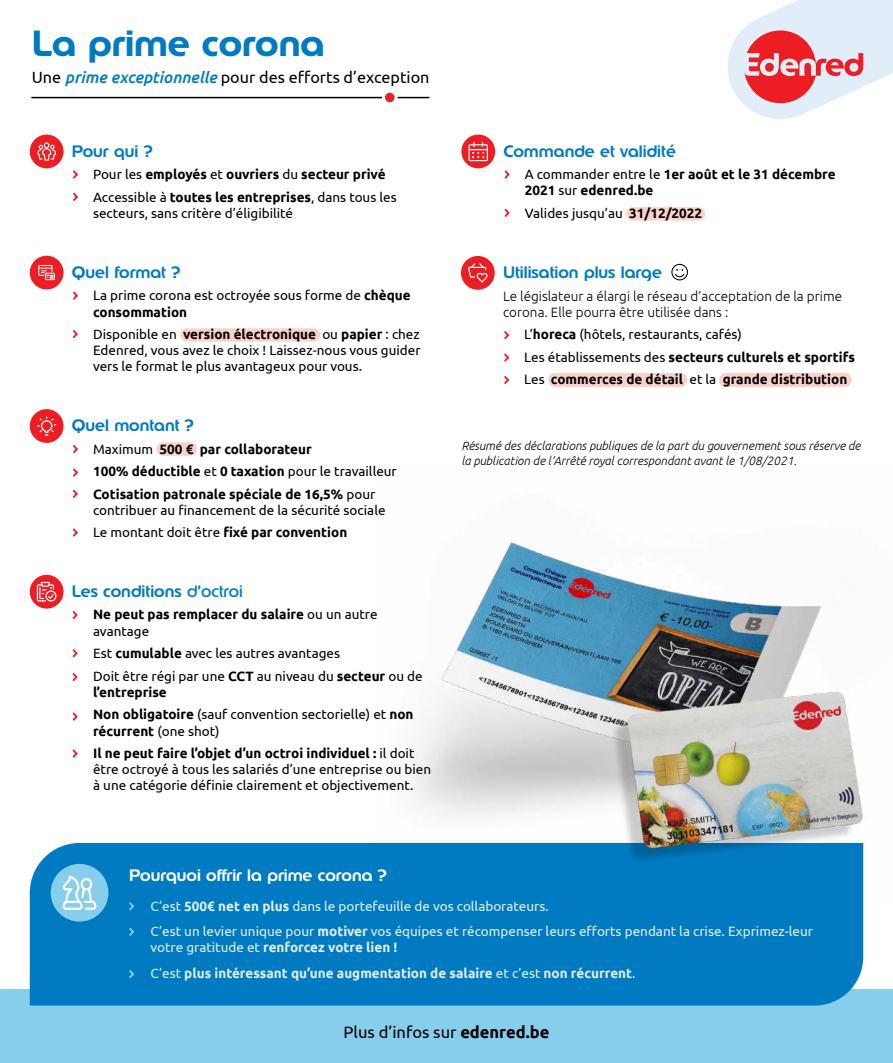
<style>
.page{position:relative;width:893px;height:1063px;background:#fff}
.page>*{position:absolute;margin:0;border:0;box-sizing:border-box;transform-origin:0 0}
.t1{font:700 36px "Edenred";color:#007bc2}
.t2{font:16.5px "Ubuntu";color:#000}
.t3{font:500 16.35px "Edenred";color:#007bc2}
.t4{font:500 16.35px "Edenred";color:#fff}
.t5{font:16.2px "Ubuntu";color:#000}
.t6{font:700 13.5px/22.5px "Ubuntu";color:#000}
.t7{font:13.5px/16.2px "Ubuntu";color:#000}
.t8{font:13.5px/25.5px "Ubuntu";color:#e1eef9}
.t9{font:700 13.5px/25.5px "Ubuntu";color:#e1eef9}
.t10{font:300 13.5px/16.2px "Ubuntu";color:#000}
.t11{font:italic 300 12px/14.4px "Ubuntu";color:#000}
.s1{font-weight:500;font-style:italic;color:#007bc2}
.s2{font-weight:400}
.s3{font-weight:700}
</style>
<div class="page">
<div style="left:180px;top:328px;width:140px;height:14px;background:#fcd1ca;border-radius:7px"></div>
<div style="left:626px;top:207px;width:79px;height:14px;background:#fcd1ca;border-radius:7px"></div>
<div style="left:548px;top:373px;width:139px;height:14px;background:#fcd1ca;border-radius:7px"></div>
<div style="left:719px;top:373px;width:133px;height:14px;background:#fcd1ca;border-radius:7px"></div>
<div style="left:156px;top:442px;width:41px;height:14px;background:#fcd1ca;border-radius:7px"></div>
<svg style="left:73px;top:528px;width:5px;height:9px"></svg>
<div style="left:30px;top:409px;width:34px;height:34px;background:#ed1d24;border-radius:50%"></div>
<svg style="left:73px;top:445px;width:5px;height:8px"></svg>
<svg style="left:73px;top:468px;width:5px;height:9px"></svg>
<svg style="left:38px;top:417px;width:18px;height:19px"></svg>
<svg style="left:73px;top:490px;width:5px;height:8px"></svg>
<div style="left:0;top:990px;width:893px;height:73px;background:#87cdec"></div>
<hr style="left:32px;top:97px;width:397px;height:1px;background:#000">
<div style="left:383px;top:91px;width:13px;height:13px;background:#ed1d24;border-radius:50%"></div>
<div style="left:382px;top:90px;width:16px;height:15px;border:3px solid #fff;border-radius:50%"></div>
<div style="left:30px;top:135px;width:34px;height:33px;background:#ed1d24;border-radius:50%"></div>
<svg style="left:73px;top:170px;width:5px;height:9px"></svg>
<svg style="left:73px;top:193px;width:5px;height:8px"></svg>
<svg style="left:37px;top:142px;width:19px;height:19px"></svg>
<div style="left:461px;top:135px;width:34px;height:33px;background:#ed1d24;border-radius:50%"></div>
<svg style="left:505px;top:170px;width:4px;height:9px"></svg>
<svg style="left:505px;top:209px;width:4px;height:8px"></svg>
<div style="left:469px;top:144px;width:19px;height:17px;border:1px solid #fff"></div>
<svg style="left:469px;top:142px;width:18px;height:17px"></svg>
<div style="left:30px;top:575px;width:34px;height:34px;background:#ed1d24;border-radius:50%"></div>
<svg style="left:73px;top:649px;width:4px;height:8px"></svg>
<svg style="left:73px;top:673px;width:4px;height:8px"></svg>
<div style="left:45px;top:590px;width:11px;height:12px;border:1px solid #fff;border-radius:50%"></div>
<svg style="left:37px;top:582px;width:18px;height:20px"></svg>
<svg style="left:73px;top:611px;width:4px;height:8px"></svg>
<svg style="left:73px;top:712px;width:4px;height:9px"></svg>
<svg style="left:73px;top:749px;width:4px;height:9px"></svg>
<div style="left:461px;top:256px;width:34px;height:34px;background:#ed1d24;border-radius:50%"></div>
<svg style="left:504px;top:353px;width:5px;height:9px"></svg>
<svg style="left:504px;top:376px;width:5px;height:8px"></svg>
<svg style="left:468px;top:263px;width:20px;height:20px"></svg>
<svg style="left:504px;top:331px;width:5px;height:8px"></svg>
<div style="left:30px;top:256px;width:34px;height:34px;background:#ed1d24;border-radius:50%"></div>
<svg style="left:73px;top:292px;width:5px;height:8px"></svg>
<div style="left:45px;top:273px;width:10px;height:7px;border:1px solid #fff"></div>
<svg style="left:38px;top:265px;width:16px;height:14px"></svg>
<svg style="left:73px;top:330px;width:5px;height:8px"></svg>
<svg style="left:727px;top:0;width:166px;height:119px"></svg>
<div style="left:30px;top:843px;width:833px;height:163px;background:#007bc2"></div>
<div style="left:51px;top:864px;width:57px;height:58px;background:#87cdec;border-radius:50%"></div>
<svg style="left:129px;top:928px;width:5px;height:8px"></svg>
<svg style="left:129px;top:902px;width:5px;height:8px"></svg>
<svg style="left:63px;top:876px;width:33px;height:34px"></svg>
<svg style="left:129px;top:970px;width:5px;height:8px"></svg>
<img style="left:372px;top:540px;width:492px;height:363px">
<div style="left:671px;top:264px;width:17px;height:16px;border:1px solid #000;border-radius:50%"></div>
<svg style="left:674px;top:269px;width:11px;height:8px"></svg>
<h1 class="t1" style="left:32px;top:19px;width:294px">La prime corona</h1>
<p class="t5" style="left:32px;top:67px;width:399px">Une <span class="s1">prime exceptionnelle</span> pour des efforts d’exception</p>
<p class="t3" style="left:72px;top:140px;width:82px">Pour qui ?</p>
<p class="t6" style="left:93px;top:163px;width:305px"><span class="s2">Pour les</span> employés <span class="s2">et</span> ouvriers <span class="s2">du</span> secteur privé<br><span class="s2">Accessible à</span> toutes les entreprises<span class="s2">, dans tous les</span></p>
<p class="t7" style="left:93px;top:205px;width:201px">secteurs, sans critère d’éligibilité</p>
<p class="t3" style="left:72px;top:261px;width:110px">Quel format ?</p>
<p class="t7" style="left:93px;top:287px;width:319px">La prime corona est octroyée sous forme de <span class="s3">chèque consommation</span></p>
<p class="t7" style="left:93px;top:326px;width:329px;text-align:justify">Disponible en <span class="s3">version électronique</span> ou <span class="s3">papier</span> : chez Edenred, vous avez le choix ! Laissez-nous vous guider vers le format le plus avantageux pour vous.</p>
<p class="t3" style="left:72px;top:414px;width:123px">Quel montant ?</p>
<p class="t6" style="left:93px;top:437px;width:305px"><span class="s2">Maximum</span> 500 € par collaborateur<br>100% déductible <span class="s2">et</span> 0 taxation <span class="s2">pour le travailleur<br></span>Cotisation patronale spéciale de 16,5% <span class="s2">pour</span></p>
<p class="t7" style="left:93px;top:498px;width:294px;line-height:22.5px">contribuer au financement de la sécurité sociale<br>Le montant doit être <span class="s3">fixé par convention</span></p>
<p class="t3" style="left:72px;top:580px;width:173px">Les conditions <span class="s2">d’octroi</span></p>
<p class="t6" style="left:93px;top:606px;width:286px;line-height:16.2px">Ne peut pas remplacer du salaire <span class="s2">ou un autre avantage</span></p>
<p class="t7" style="left:93px;top:642px;width:331px;line-height:22.5px">Est <span class="s3">cumulable</span> avec les autres avantages<br>Doit être régi par une <span class="s3">CCT</span> au niveau du <span class="s3">secteur</span> ou de</p>
<p class="t6" style="left:93px;top:681px;width:322px">l’entreprise<br>Non obligatoire <span class="s2">(sauf convention sectorielle) et</span> non</p>
<p class="t6" style="left:93px;top:719px;width:323px">récurrent <span class="s2">(one shot)<br></span>Il ne peut faire l’objet d’un octroi individuel : <span class="s2">il doit</span></p>
<p class="t7" style="left:93px;top:761px;width:340px">être octroyé à tous les salariés d’une entreprise ou bien à une catégorie définie clairement et objectivement.</p>
<p class="t3" style="left:503px;top:140px;width:174px">Commande et validité</p>
<p class="t6" style="left:525px;top:166px;width:312px;line-height:16.2px"><span class="s2">A commander entre le</span> 1er août et le 31 décembre<br>2021 <span class="s2">sur</span> edenred.be</p>
<p class="t7" style="left:525px;top:205px;width:179px">Valides jusqu’au <span class="s3">31/12/2022</span></p>
<p class="t3" style="left:503px;top:261px;width:160px">Utilisation plus large</p>
<p class="t10" style="left:503px;top:287px;width:341px">Le législateur a élargi le réseau d’acceptation de la prime corona. Elle pourra être utilisée dans :</p>
<p class="t6" style="left:524px;top:323px;width:332px"><span class="s2">L’</span>horeca <span class="s2">(hôtels, restaurants, cafés)<br>Les établissements des</span> secteurs culturels et sportifs<br><span class="s2">Les</span> commerces de détail <span class="s2">et la</span> grande distribution</p>
<p class="t11" style="left:461px;top:439px;width:400px">Résumé des déclarations publiques de la part du gouvernement sous réserve de la publication de l’Arrêté royal correspondant avant le 1/08/2021.</p>
<p class="t4" style="left:129px;top:864px;width:259px">Pourquoi offrir la prime corona ?</p>
<p class="t8" style="left:150px;top:893px;width:664px">C’est <span class="s3">500€ net en plus</span> dans le portefeuille de vos collaborateurs.<br>C’est un levier unique pour <span class="s3">motiver</span> vos équipes et récompenser leurs efforts pendant la crise. Exprimez-leur</p>
<p class="t9" style="left:150px;top:935px;width:487px"><span class="s2">votre gratitude et</span> renforcez votre lien !<br><span class="s2">C’est</span> plus intéressant qu’une augmentation de salaire <span class="s2">et c’est</span> non récurrent<span class="s2">.</span></p>
<p class="t2" style="left:344px;top:1022px;width:207px">Plus d’infos sur <span class="s3">edenred.be</span></p>
</div>
